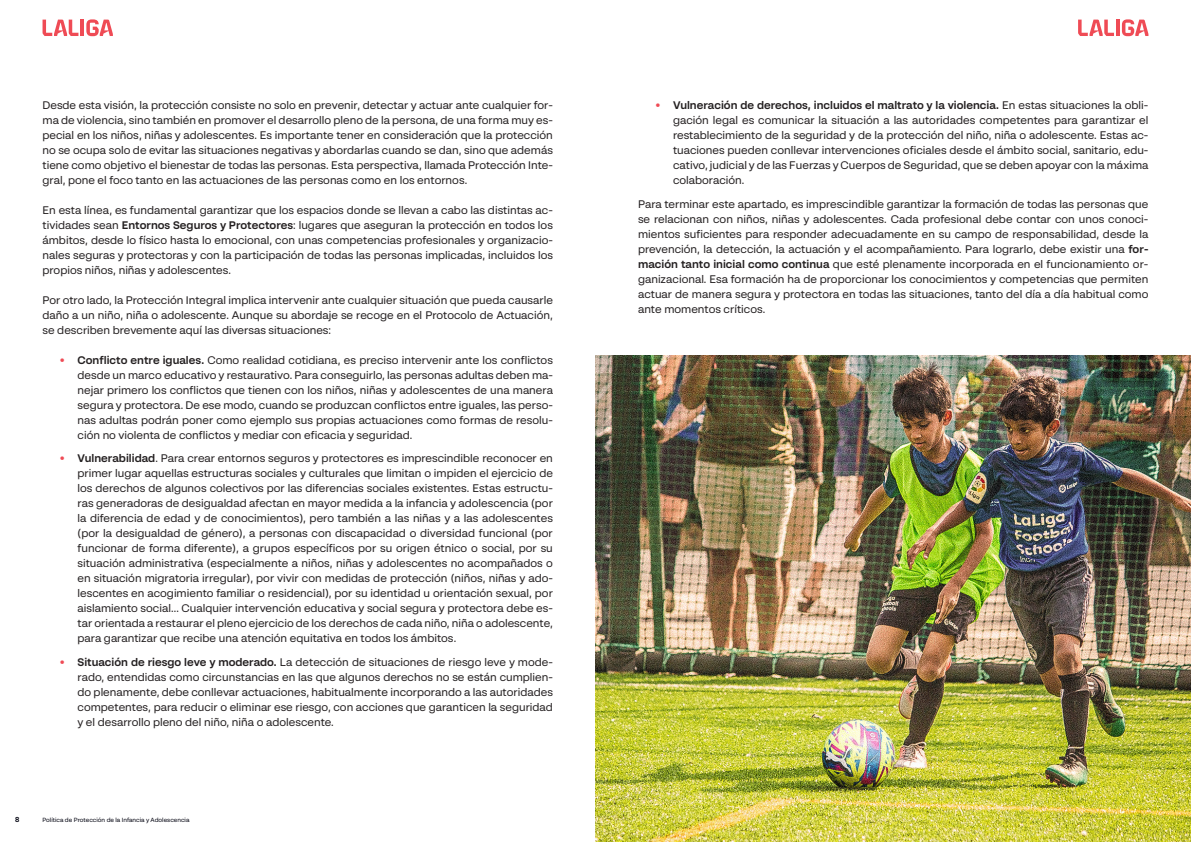
<style>
.page{position:relative;width:1191px;height:842px;background:#fff}
.page>*{position:absolute;margin:0;border:0;box-sizing:border-box;transform-origin:0 0}
.t1{font:11px/15px "LALIGA Text";color:#231f20;text-align:justify}
.t2{font:700 7.2px "LALIGA Text";color:#00020f}
.t3{font:6px "LALIGA Text";color:#00020f}
.s1{font-weight:700}
.s2{font-weight:700;color:#ef4b55}
</style>
<div class="page">
<svg style="left:1078px;top:20px;width:36px;height:16px"></svg>
<hr style="left:1116px;top:20px;width:3px;height:16px;background:#ef4b55">
<svg style="left:1122px;top:19px;width:26px;height:17px"></svg>
<svg style="left:43px;top:20px;width:35px;height:16px"></svg>
<hr style="left:80px;top:20px;width:4px;height:16px;background:#ef4b55">
<svg style="left:86px;top:19px;width:27px;height:17px"></svg>
<img style="left:595px;top:356px;width:596px;height:486px">
<p class="t1" style="left:43px;top:98px;width:512px">Desde esta visión, la protección consiste no solo en prevenir, detectar y actuar ante cualquier for&shy;ma de violencia, sino también en promover el desarrollo pleno de la persona, de una forma muy es&shy;pecial en los niños, niñas y adolescentes. Es importante tener en consideración que la protección no se ocupa solo de evitar las situaciones negativas y abordarlas cuando se dan, sino que además tiene como objetivo el bienestar de todas las personas. Esta perspectiva, llamada Protección Inte&shy;gral, pone el foco tanto en las actuaciones de las personas como en los entornos.</p>
<p class="t1" style="left:43px;top:203px;width:512px">En esta línea, es fundamental garantizar que los espacios donde se llevan a cabo las distintas ac&shy;tividades sean <span class="s1">Entornos Seguros y Protectores</span>: lugares que aseguran la protección en todos los ámbitos, desde lo físico hasta lo emocional, con unas competencias profesionales y organizacio&shy;nales seguras y protectoras y con la participación de todas las personas implicadas, incluidos los propios niños, niñas y adolescentes.</p>
<p class="t1" style="left:43px;top:293px;width:512px">Por otro lado, la Protección Integral implica intervenir ante cualquier situación que pueda causarle daño a un niño, niña o adolescente. Aunque su abordaje se recoge en el Protocolo de Actuación, se describen brevemente aquí las diversas situaciones:</p>
<p class="t1" style="left:78px;top:352px;width:477px;text-indent:-18px"><span class="s2">•</span> <span class="s1">Conflicto entre iguales.</span> Como realidad cotidiana, es preciso intervenir ante los conflictos desde un marco educativo y restaurativo. Para conseguirlo, las personas adultas deben ma&shy;nejar primero los conflictos que tienen con los niños, niñas y adolescentes de una manera segura y protectora. De ese modo, cuando se produzcan conflictos entre iguales, las perso&shy;nas adultas podrán poner como ejemplo sus propias actuaciones como formas de resolu&shy;ción no violenta de conflictos y mediar con eficacia y seguridad.</p>
<p class="t1" style="left:78px;top:451px;width:477px;text-indent:-18px"><span class="s2">•</span> <span class="s1">Vulnerabilidad</span>. Para crear entornos seguros y protectores es imprescindible reconocer en primer lugar aquellas estructuras sociales y culturales que limitan o impiden el ejercicio de los derechos de algunos colectivos por las diferencias sociales existentes. Estas estructu&shy;ras generadoras de desigualdad afectan en mayor medida a la infancia y adolescencia (por la diferencia de edad y de conocimientos), pero también a las niñas y a las adolescentes (por la desigualdad de género), a personas con discapacidad o diversidad funcional (por funcionar de forma diferente), a grupos específicos por su origen étnico o social, por su situación administrativa (especialmente a niños, niñas y adolescentes no acompañados o en situación migratoria irregular), por vivir con medidas de protección (niños, niñas y ado&shy;lescentes en acogimiento familiar o residencial), por su identidad u orientación sexual, por aislamiento social… Cualquier intervención educativa y social segura y protectora debe es&shy;tar orientada a restaurar el pleno ejercicio de los derechos de cada niño, niña o adolescente, para garantizar que recibe una atención equitativa en todos los ámbitos.</p>
<p class="t1" style="left:78px;top:654px;width:477px;text-indent:-18px"><span class="s2">•</span> <span class="s1">Situación de riesgo leve y moderado.</span> La detección de situaciones de riesgo leve y mode&shy;rado, entendidas como circunstancias en las que algunos derechos no se están cumplien&shy;do plenamente, debe conllevar actuaciones, habitualmente incorporando a las autoridades competentes, para reducir o eliminar ese riesgo, con acciones que garanticen la seguridad y el desarrollo pleno del niño, niña o adolescente.</p>
<p class="t2" style="left:15px;top:815px;width:6px">8</p>
<p class="t3" style="left:43px;top:816px;width:148px">Política de Protección de la Infancia y Adolescencia</p>
<p class="t1" style="left:673px;top:97px;width:477px;text-indent:-18px"><span class="s2">•</span> <span class="s1">Vulneración de derechos, incluidos el maltrato y la violencia.</span> En estas situaciones la obli&shy;gación legal es comunicar la situación a las autoridades competentes para garantizar el restablecimiento de la seguridad y de la protección del niño, niña o adolescente. Estas ac&shy;tuaciones pueden conllevar intervenciones oficiales desde el ámbito social, sanitario, edu&shy;cativo, judicial y de las Fuerzas y Cuerpos de Seguridad, que se deben apoyar con la máxima colaboración.</p>
<p class="t1" style="left:638px;top:196px;width:512px">Para terminar este apartado, es imprescindible garantizar la formación de todas las personas que se relacionan con niños, niñas y adolescentes. Cada profesional debe contar con unos conoci&shy;mientos suficientes para responder adecuadamente en su campo de responsabilidad, desde la prevención, la detección, la actuación y el acompañamiento. Para lograrlo, debe existir una <span class="s1">for&shy;mación tanto inicial como continua</span> que esté plenamente incorporada en el funcionamiento or&shy;ganizacional. Esa formación ha de proporcionar los conocimientos y competencias que permiten actuar de manera segura y protectora en todas las situaciones, tanto del día a día habitual como ante momentos críticos.</p>
</div>
